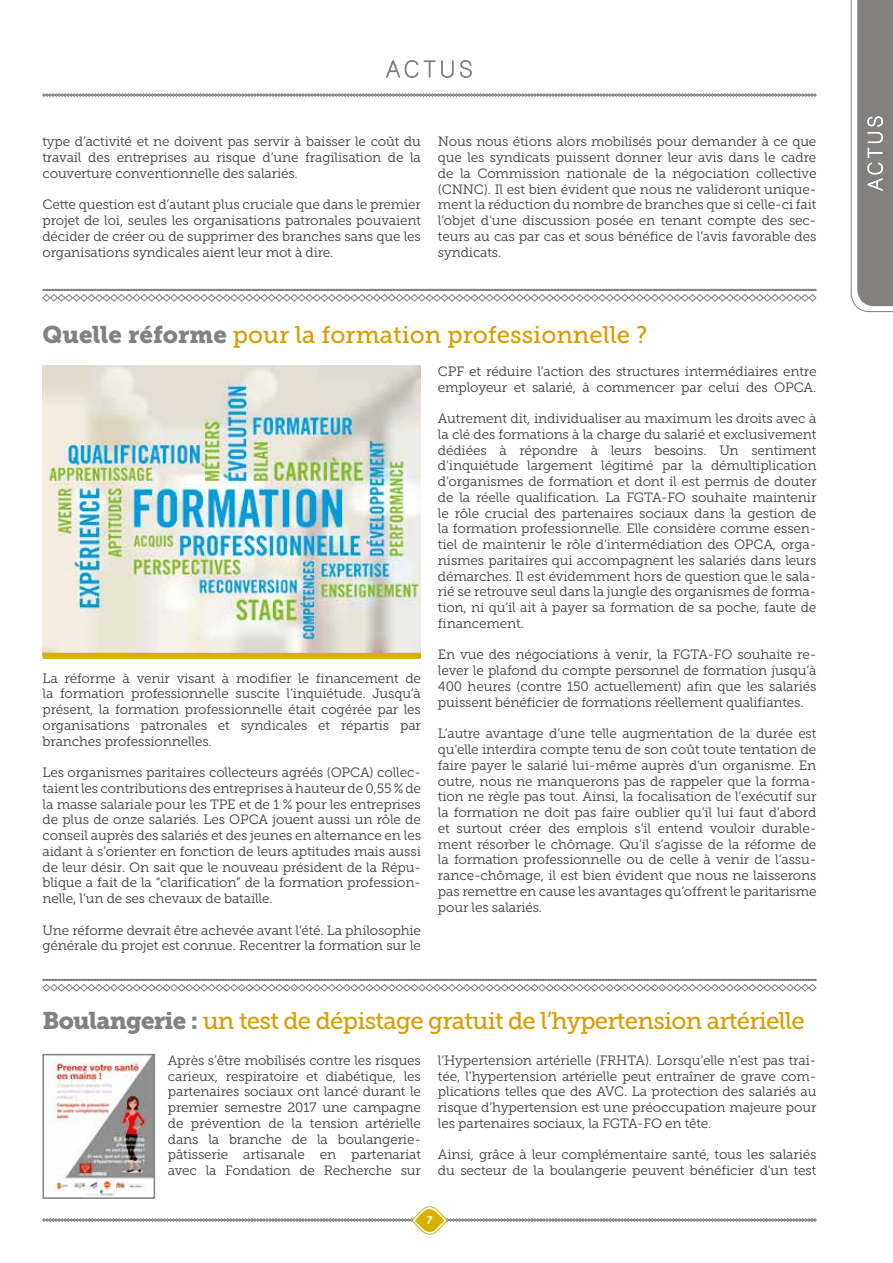
<style>
.page{position:relative;width:893px;height:1263px;background:#fff}
.page>*{position:absolute;margin:0;border:0;box-sizing:border-box;transform-origin:0 0}
.t1{font:24px "Museo Slab 500";letter-spacing:-.03em;color:#d99d00}
.t2{font:24px "Museo Slab 500";color:#d99d00}
.t3{font:13.5px/15.8px "Museo Slab 300";letter-spacing:-.01em;color:#3c3c3b;text-align:justify}
.t4{font:700 12px "Saturday Sans ICG";color:#fff}
.s1{font-family:"Museo Slab 900";color:#828180}
</style>
<div class="page">
<svg style="left:850px;top:0;width:43px;height:312px;background:#999897"></svg>
<svg style="left:42px;top:1206px;width:775px;height:29px"></svg>
<svg style="left:42px;top:93px;width:775px;height:4px"></svg>
<svg style="left:386px;top:60px;width:68px;height:18px"></svg>
<svg style="left:460px;top:60px;width:12px;height:18px"></svg>
<img style="left:43px;top:365px;width:378px;height:288px">
<div style="left:43px;top:653px;width:378px;height:6px;background:#d7b100"></div>
<svg style="left:42px;top:289px;width:775px;height:13px"></svg>
<svg style="left:42px;top:979px;width:775px;height:13px"></svg>
<img style="left:46px;top:1057px;width:106px;height:139px">
<div style="left:43px;top:1054px;width:112px;height:145px;border:2px solid #828180"></div>
<p class="t3" style="left:43px;top:134px;width:380px">type d’activité et ne doivent pas servir à baisser le coût du travail des entreprises au risque d’une fragilisation de la couverture conventionnelle des salariés.</p>
<p class="t3" style="left:43px;top:197px;width:380px">Cette question est d’autant plus cruciale que dans le premier projet de loi, seules les organisations patronales pouvaient décider de créer ou de supprimer des branches sans que les organisations syndicales aient leur mot à dire.</p>
<p class="t3" style="left:438px;top:134px;width:380px">Nous nous étions alors mobilisés pour demander à ce que que les syndicats puissent donner leur avis dans le cadre de la Commission nationale de la négociation collective (CNNC). Il est bien évident que nous ne valideront unique&shy;ment la réduction du nombre de branches que si celle-ci fait l’objet d’une discussion posée en tenant compte des sec&shy;teurs au cas par cas et sous bénéfice de l’avis favorable des syndicats.</p>
<h1 class="t2" style="left:43px;top:321px;width:606px"><span class="s1">Quelle réforme</span> pour la formation professionnelle ?</h1>
<p class="t3" style="left:43px;top:670px;width:380px">La réforme à venir visant à modifier le financement de la formation professionnelle suscite l’inquiétude. Jusqu’à présent, la formation professionnelle était cogérée par les organisations patronales et syndicales et répartis par branches professionnelles.</p>
<p class="t3" style="left:43px;top:765px;width:380px">Les organismes paritaires collecteurs agréés (OPCA) collec&shy;taient les contributions des entreprises à hauteur de 0,55 % de la masse salariale pour les TPE et de 1 % pour les entreprises de plus de onze salariés. Les OPCA jouent aussi un rôle de conseil auprès des salariés et des jeunes en alternance en les aidant à s’orienter en fonction de leurs aptitudes mais aussi de leur désir. On sait que le nouveau président de la Répu&shy;blique a fait de la “clarification” de la formation profession&shy;nelle, l’un de ses chevaux de bataille.</p>
<p class="t3" style="left:43px;top:922px;width:380px">Une réforme devrait être achevée avant l’été. La philosophie générale du projet est connue. Recentrer la formation sur le</p>
<p class="t3" style="left:438px;top:363px;width:380px">CPF et réduire l’action des structures intermédiaires entre employeur et salarié, à commencer par celui des OPCA.</p>
<p class="t3" style="left:438px;top:411px;width:380px">Autrement dit, individualiser au maximum les droits avec à la clé des formations à la charge du salarié et exclusivement dédiées à répondre à leurs besoins. Un sentiment d’inquiétude largement légitimé par la démultiplication d’organismes de formation et dont il est permis de douter de la réelle qualification. La FGTA-FO souhaite maintenir le rôle crucial des partenaires sociaux dans la gestion de la formation professionnelle. Elle considère comme essen&shy;tiel de maintenir le rôle d’intermédiation des OPCA, orga&shy;nismes paritaires qui accompagnent les salariés dans leurs démarches. Il est évidemment hors de question que le sala&shy;rié se retrouve seul dans la jungle des organismes de forma&shy;tion, ni qu’il ait à payer sa formation de sa poche, faute de financement.</p>
<p class="t3" style="left:438px;top:647px;width:380px">En vue des négociations à venir, la FGTA-FO souhaite re&shy;lever le plafond du compte personnel de formation jusqu’à 400 heures (contre 150 actuellement) afin que les salariés puissent bénéficier de formations réellement qualifiantes.</p>
<p class="t3" style="left:438px;top:726px;width:380px">L’autre avantage d’une telle augmentation de la durée est qu’elle interdira compte tenu de son coût toute tentation de faire payer le salarié lui-même auprès d’un organisme. En outre, nous ne manquerons pas de rappeler que la forma&shy;tion ne règle pas tout. Ainsi, la focalisation de l’exécutif sur la formation ne doit pas faire oublier qu’il lui faut d’abord et surtout créer des emplois s’il entend vouloir durable&shy;ment résorber le chômage. Qu’il s’agisse de la réforme de la formation professionnelle ou de celle à venir de l’assu&shy;rance-chômage, il est bien évident que nous ne laisserons pas remettre en cause les avantages qu’offrent le paritarisme pour les salariés.</p>
<h1 class="t1" style="left:43px;top:1007px;width:764px"><span class="s1">Boulangerie :</span> un test de dépistage gratuit de l’hypertension artérielle</h1>
<p class="t3" style="left:168px;top:1052px;width:255px">Après s’être mobilisés contre les risques carieux, respiratoire et diabétique, les partenaires sociaux ont lancé durant le premier semestre 2017 une campagne de prévention de la tension artérielle dans la branche de la boulangerie&shy;pâtisserie artisanale en partenariat avec la Fondation de Recherche sur</p>
<p class="t3" style="left:438px;top:1052px;width:380px">l’Hypertension artérielle (FRHTA). Lorsqu’elle n’est pas trai&shy;tée, l’hypertension artérielle peut entraîner de grave com&shy;plications telles que des AVC. La protection des salariés au risque d’hypertension est une préoccupation majeure pour les partenaires sociaux, la FGTA-FO en tête.</p>
<p class="t3" style="left:438px;top:1147px;width:380px">Ainsi, grâce à leur complémentaire santé, tous les salariés du secteur de la boulangerie peuvent bénéficier d’un test</p>
<p class="t4" style="left:427px;top:1212px;width:8px">7</p>
</div>
